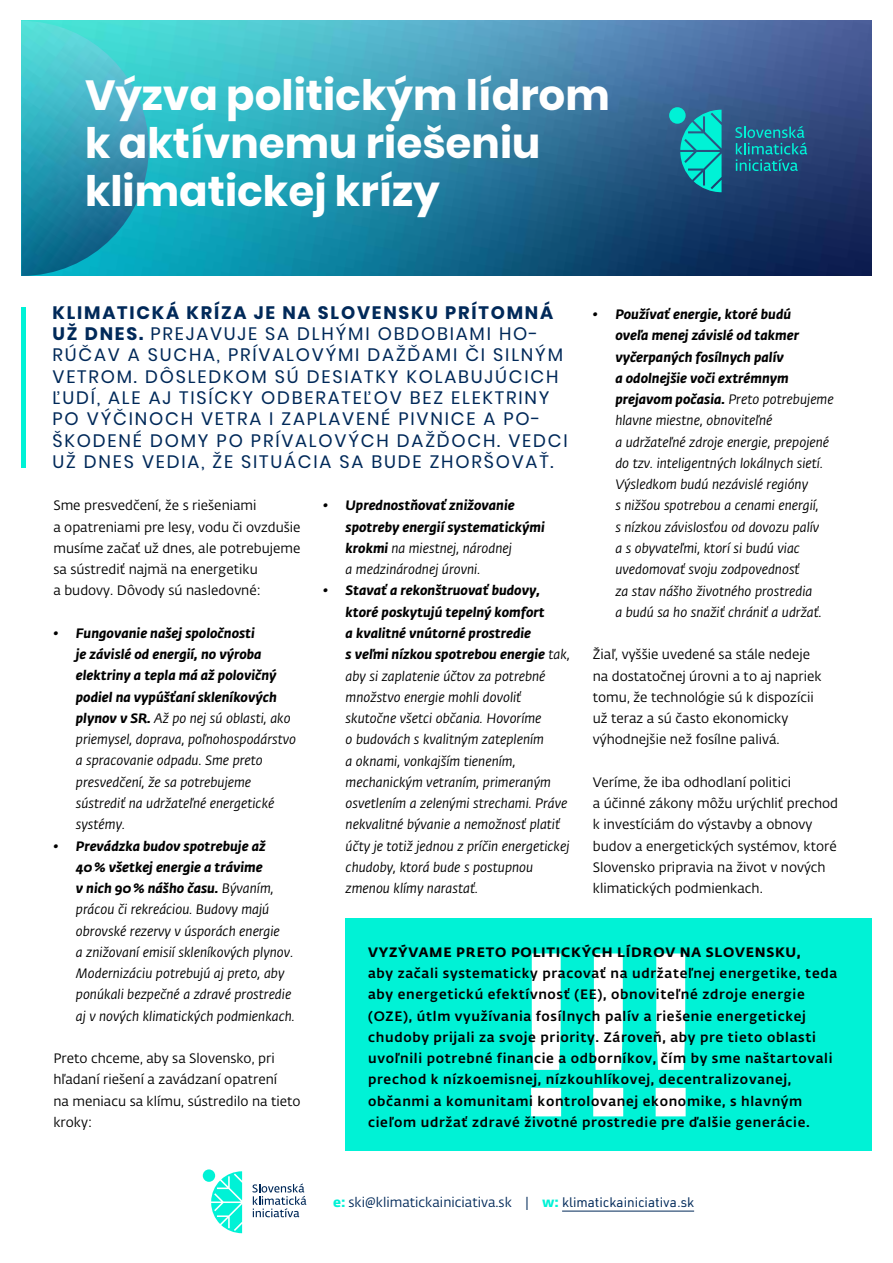
<style>
.page{position:relative;width:893px;height:1263px;background:#fff}
.page>*{position:absolute;margin:0;border:0;box-sizing:border-box;transform-origin:0 0}
.t1{font:700 42px/48px "Poppins";color:#fff}
.t2{font:18px/21.3px "Poppins";letter-spacing:.1em;color:#002959}
.t3{font:italic 13.5px/21.3px "Fedra Sans Alt Pro";color:#000}
.t4{font:13.5px/21.3px "Fedra Sans Alt Pro";color:#000}
.t5{font:500 13.5px/21.3px "Fedra Sans Alt Pro";letter-spacing:.05em;color:#000}
.t6{font:italic 700 13.5px/21.3px "Fedra Sans Alt Pro";color:#000}
.t7{font:13.5px "Fedra Sans Alt Pro";color:#002959}
.t8{font:700 13.5px "Fedra Sans Alt Pro";letter-spacing:.06em;color:#000}
.s1{font-weight:700}
.s2{font-weight:400}
.s3{font-weight:700;color:#00f2d6}
.s4{font-family:"URWDIN"}
</style>
<div class="page">
<img style="left:149px;top:21px;width:723px;height:255px">
<img style="left:21px;top:21px;width:128px;height:255px">
<div style="left:203px;top:1169px;width:12px;height:13px;background:#00f2d6;border-radius:50%"></div>
<svg style="left:211px;top:1171px;width:31px;height:62px"></svg>
<svg style="left:252px;top:1183px;width:54px;height:34px"></svg>
<div style="left:669px;top:107px;width:17px;height:17px;background:#00f2d6;border-radius:50%"></div>
<svg style="left:680px;top:110px;width:42px;height:82px;background:#0eb9b7"></svg>
<svg style="left:735px;top:126px;width:72px;height:45px;background:#206f8e"></svg>
<div style="left:21px;top:307px;width:5px;height:161px;background:#00f2d6"></div>
<hr style="left:562px;top:1211px;width:132px;height:1px;background:#002959">
<div style="left:345px;top:918px;width:527px;height:233px;background:#00f2d6"></div>
<svg style="left:531px;top:953px;width:30px;height:163px;background:#d7fcf8"></svg>
<svg style="left:593px;top:953px;width:30px;height:163px;background:#d7fcf8"></svg>
<svg style="left:656px;top:953px;width:30px;height:163px;background:#d7fcf8"></svg>
<h1 class="t1" style="left:85px;top:72px;width:526px">Výzva politickým lídrom k aktívnemu riešeniu klimatickej krízy</h1>
<p class="t2" style="left:52px;top:302px;width:517px"><span class="s1">KLIMATICKÁ KRÍZA JE NA SLOVENSKU PRÍTOMNÁ UŽ DNES.</span> PREJAVUJE SA DLHÝMI OBDOBIAMI HO-RÚČAV A SUCHA, PRÍVALOVÝMI DAŽĎAMI ČI SILNÝM VETROM. DÔSLEDKOM SÚ DESIATKY KOLABUJÚCICH ĽUDÍ, ALE AJ TISÍCKY ODBERATEĽOV BEZ ELEKTRINY PO VÝČINOCH VETRA I ZAPLAVENÉ PIVNICE A PO-ŠKODENÉ DOMY PO PRÍVALOVÝCH DAŽĎOCH. VEDCI UŽ DNES VEDIA, ŽE SITUÁCIA SA BUDE ZHORŠOVAŤ.</p>
<p class="t3" style="left:615px;top:303px;width:220px;text-indent:-23px"><span class="s1">• Používať energie, ktoré budú<br>oveľa menej závislé od takmer vyčerpaných fosílnych palív<br>a odolnejšie voči extrémnym prejavom počasia.</span> Preto potrebujeme hlavne miestne, obnoviteľné<br>a udržateľné zdroje energie, prepojené do tzv. inteligentných lokálnych sietí.<br>Výsledkom budú nezávislé regióny<br>s nižšou spotrebou a cenami energií,<br>s nízkou závislosťou od dovozu palív<br>a s obyvateľmi, ktorí si budú viac uvedomovať svoju zodpovednosť<br>za stav nášho životného prostredia<br>a budú sa ho snažiť chrániť a udržať.</p>
<p class="t4" style="left:593px;top:643px;width:230px">Žiaľ, vyššie uvedené sa stále nedeje na dostatočnej úrovni a to aj napriek tomu, že technológie sú k dispozícii už teraz a sú často ekonomicky výhodnejšie než fosílne palivá.</p>
<p class="t4" style="left:593px;top:771px;width:247px">Veríme, že iba odhodlaní politici<br>a účinné zákony môžu urýchliť prechod k investíciám do výstavby a obnovy budov a energetických systémov, ktoré Slovensko pripravia na život v nových klimatických podmienkach.</p>
<p class="t6" style="left:346px;top:494px;width:201px;text-indent:-23px">• Uprednostňovať znižovanie spotreby energií systematickými krokmi <span class="s2">na miestnej, národnej<br>a medzinárodnej úrovni.</span></p>
<p class="t3" style="left:346px;top:580px;width:226px;text-indent:-23px"><span class="s1">• Stavať a rekonštruovať budovy, ktoré poskytujú tepelný komfort<br>a kvalitné vnútorné prostredie<br>s veľmi nízkou spotrebou energie</span> tak, aby si zaplatenie účtov za potrebné množstvo energie mohli dovoliť skutočne všetci občania. Hovoríme<br>o budovách s kvalitným zateplením<br>a oknami, vonkajším tienením, mechanickým vetraním, primeraným osvetlením a zelenými strechami. Práve nekvalitné bývanie a nemožnosť platiť účty je totiž jednou z príčin energetickej chudoby, ktorá bude s postupnou zmenou klímy narastať.</p>
<p class="t4" style="left:53px;top:494px;width:249px">Sme presvedčení, že s riešeniami<br>a opatreniami pre lesy, vodu či ovzdušie musíme začať už dnes, ale potrebujeme sa sústrediť najmä na energetiku<br>a budovy. Dôvody sú nasledovné:</p>
<p class="t3" style="left:76px;top:622px;width:222px;text-indent:-23px"><span class="s1">• Fungovanie našej spoločnosti<br>je závislé od energií, no výroba elektriny a tepla má až polovičný podiel na vypúšťaní skleníkových plynov v SR.</span> Až po nej sú oblasti, ako priemysel, doprava, poľnohospodárstvo a spracovanie odpadu. Sme preto presvedčení, že sa potrebujeme sústrediť na udržateľné energetické systémy.</p>
<p class="t3" style="left:76px;top:835px;width:220px;text-indent:-23px"><span class="s1">• Prevádzka budov spotrebuje až 40% všetkej energie a trávime<br>v nich 90% nášho času.</span> Bývaním, prácou či rekreáciou. Budovy majú obrovské rezervy v úsporách energie<br>a znižovaní emisií skleníkových plynov.<br>Modernizáciu potrebujú aj preto, aby ponúkali bezpečné a zdravé prostredie aj v nových klimatických podmienkach.</p>
<p class="t4" style="left:53px;top:1047px;width:249px">Preto chceme, aby sa Slovensko, pri hľadaní riešení a zavádzaní opatrení<br>na meniacu sa klímu, sústredilo na tieto kroky:</p>
<p class="t8" style="left:368px;top:941px;width:434px">VYZÝVAME PRETO POLITICKÝCH LÍDROV NA SLOVENSKU,</p>
<p class="t5" style="left:368px;top:962px;width:471px">aby začali systematicky pracovať na udržateľnej energetike, teda aby energetickú efektívnosť (EE), obnoviteľné zdroje energie (OZE), útlm využívania fosílnych palív a riešenie energetickej chudoby prijali za svoje priority. Zároveň, aby pre tieto oblasti uvoľnili potrebné financie a odborníkov, čím by sme naštartovali prechod k nízkoemisnej, nízkouhlíkovej, decentralizovanej, občanmi a komunitami kontrolovanej ekonomike, s hlavným cieľom udržať zdravé životné prostredie pre ďalšie generácie.</p>
<p class="t7" style="left:333px;top:1192px;width:363px"><span class="s3">e:</span> ski@klimatickainiciativa.sk | <span class="s3">w:</span> <span class="s4">klimatickainiciativa.sk</span></p>
</div>
